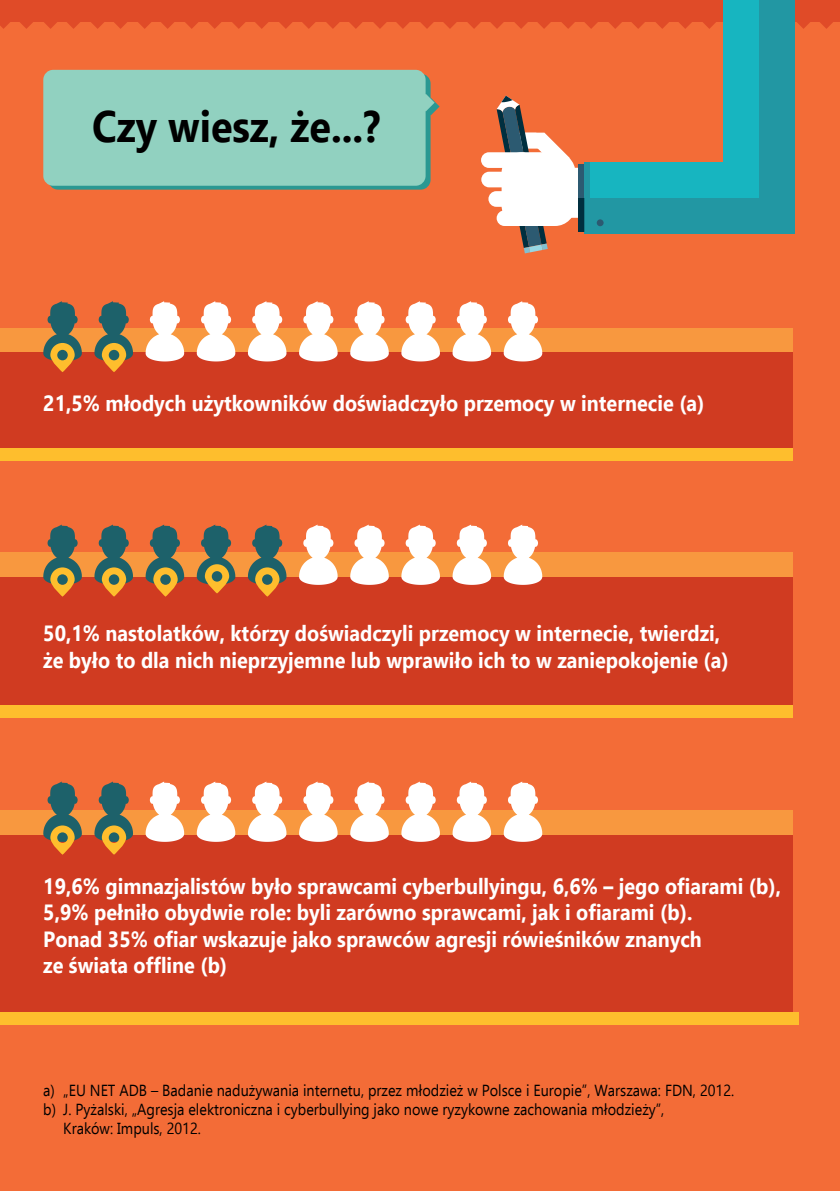
<style>
.page{position:relative;width:840px;height:1191px;background:#fff}
.page>*{position:absolute;margin:0;border:0;box-sizing:border-box;transform-origin:0 0}
.t1{font:700 44px "Ebrima";color:#000;scale:.9 1}
.t2{font:700 22px/26.4px "Ebrima";color:#fff;scale:.9 1}
.t3{font:16px "Ebrima";color:#000;scale:.9 1}
</style>
<div class="page">
<div style="left:0;top:0;width:839px;height:1191px;background:#f36c37"></div>
<svg style="left:0;top:22px;width:833px;height:7px"></svg>
<div style="left:0;top:0;width:839px;height:22px;background:#e04b28"></div>
<div style="left:48px;top:74px;width:382px;height:116px;background:#2a9892;border-radius:10px"></div>
<div style="left:0;top:552px;width:792px;height:148px;background:#f8983f"></div>
<div style="left:0;top:810px;width:792px;height:148px;background:#f8983f"></div>
<div style="left:43px;top:70px;width:382px;height:116px;background:#91d1c0;border-radius:10px"></div>
<svg style="left:425px;top:94px;width:14px;height:21px"></svg>
<div style="left:0;top:328px;width:792px;height:125px;background:#f8983f"></div>
<div style="left:0;top:835px;width:792px;height:183px;background:#d03b21"></div>
<div style="left:0;top:577px;width:792px;height:135px;background:#d03b21"></div>
<div style="left:0;top:353px;width:792px;height:102px;background:#d03b21"></div>
<svg style="left:145px;top:301px;width:39px;height:60px"></svg>
<svg style="left:197px;top:301px;width:38px;height:60px"></svg>
<svg style="left:248px;top:301px;width:38px;height:60px"></svg>
<svg style="left:299px;top:301px;width:38px;height:60px"></svg>
<svg style="left:350px;top:301px;width:38px;height:60px"></svg>
<svg style="left:401px;top:301px;width:38px;height:60px"></svg>
<svg style="left:452px;top:301px;width:39px;height:60px"></svg>
<svg style="left:503px;top:301px;width:39px;height:60px"></svg>
<svg style="left:299px;top:524px;width:38px;height:61px"></svg>
<svg style="left:350px;top:524px;width:38px;height:61px"></svg>
<svg style="left:401px;top:524px;width:38px;height:61px"></svg>
<svg style="left:452px;top:524px;width:39px;height:61px"></svg>
<svg style="left:503px;top:524px;width:39px;height:61px"></svg>
<svg style="left:145px;top:781px;width:39px;height:61px"></svg>
<svg style="left:197px;top:781px;width:38px;height:61px"></svg>
<svg style="left:248px;top:781px;width:38px;height:61px"></svg>
<svg style="left:299px;top:781px;width:38px;height:61px"></svg>
<svg style="left:350px;top:781px;width:38px;height:61px"></svg>
<svg style="left:401px;top:781px;width:38px;height:61px"></svg>
<svg style="left:452px;top:781px;width:39px;height:61px"></svg>
<svg style="left:503px;top:781px;width:39px;height:61px"></svg>
<div style="left:481px;top:172px;width:73px;height:15px;background:#fff;border-radius:8px"></div>
<div style="left:488px;top:191px;width:73px;height:16px;background:#fff;border-radius:8px"></div>
<div style="left:481px;top:152px;width:49px;height:16px;background:#fff;border-radius:8px"></div>
<div style="left:722px;top:0;width:72px;height:234px;background:#17b5c0"></div>
<div style="left:584px;top:162px;width:210px;height:72px;background:#17b5c0"></div>
<div style="left:589px;top:198px;width:205px;height:36px;background:#2297a3"></div>
<svg style="left:496px;top:96px;width:108px;height:157px"></svg>
<div style="left:596px;top:219px;width:7px;height:7px;background:#2c5a71;border-radius:50%"></div>
<div style="left:758px;top:0;width:36px;height:234px;background:#2297a3"></div>
<div style="left:0;top:705px;width:792px;height:13px;background:#febe2d"></div>
<div style="left:0;top:1011px;width:798px;height:13px;background:#febe2d"></div>
<svg style="left:43px;top:301px;width:39px;height:71px"></svg>
<svg style="left:43px;top:524px;width:39px;height:72px"></svg>
<svg style="left:43px;top:781px;width:39px;height:73px"></svg>
<svg style="left:145px;top:524px;width:39px;height:72px"></svg>
<svg style="left:94px;top:301px;width:39px;height:71px"></svg>
<svg style="left:94px;top:524px;width:39px;height:72px"></svg>
<svg style="left:94px;top:781px;width:39px;height:73px"></svg>
<svg style="left:248px;top:524px;width:38px;height:72px"></svg>
<svg style="left:197px;top:524px;width:38px;height:69px"></svg>
<hr style="left:0;top:0;width:839px;height:1px;background:#e04b28">
<div style="left:0;top:448px;width:792px;height:13px;background:#febe2d"></div>
<h1 class="t1" style="left:92px;top:94px;width:322px">Czy wiesz, że...?</h1>
<p class="t2" style="left:43px;top:391px;width:735px">21,5% młodych użytkowników doświadczyło przemocy w internecie (a)</p>
<p class="t2" style="left:43px;top:621px;width:762px">50,1% nastolatków, którzy doświadczyli przemocy w internecie, twierdzi, że było to dla nich nieprzyjemne lub wprawiło ich to w zaniepokojenie (a)</p>
<p class="t2" style="left:43px;top:874px;width:820px">19,6% gimnazjalistów było sprawcami cyberbullyingu, 6,6% – jego ofiarami (b), 5,9% pełniło obydwie role: byli zarówno sprawcami, jak i ofiarami (b).<br>Ponad 35% ofiar wskazuje jako sprawców agresji rówieśników znanych<br>ze świata offline (b)</p>
<p class="t3" style="left:43px;top:1079px;width:768px">a) „EU NET ADB – Badanie nadużywania internetu, przez młodzież w Polsce i Europie”, Warszawa: FDN, 2012.</p>
<p class="t3" style="left:43px;top:1098px;width:691px">b) J. Pyżalski, „Agresja elektroniczna i cyberbullying jako nowe ryzykowne zachowania młodzieży”,</p>
<p class="t3" style="left:63px;top:1117px;width:154px">Kraków: Impuls, 2012.</p>
</div>
